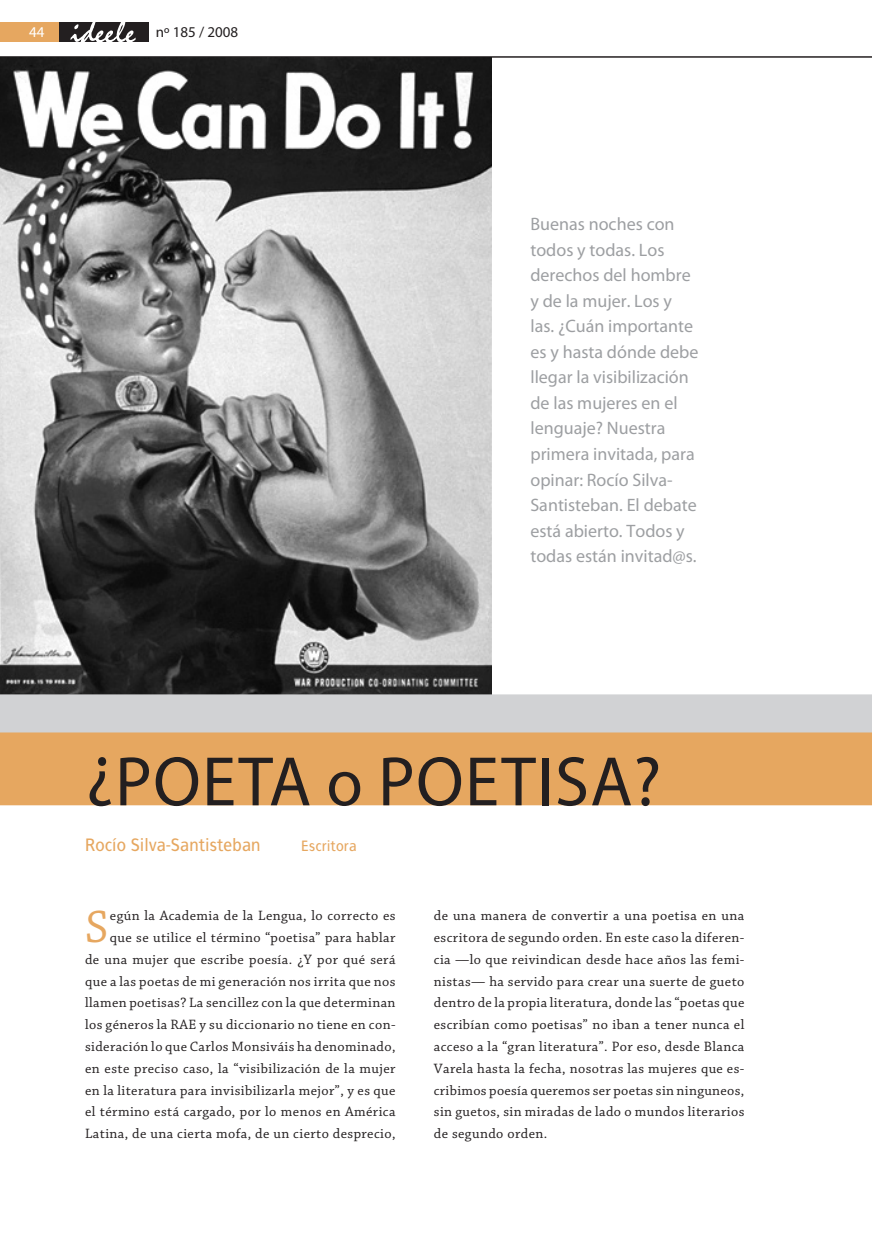
<style>
.page{position:relative;width:872px;height:1234px;background:#fff}
.page>*{position:absolute;margin:0;border:0;box-sizing:border-box;transform-origin:0 0}
.titulo_parte1{font:70.5px "Myriad Pro";letter-spacing:.02em;color:#231f20}
.cuerpo_texto_175{font:47.7px "Chaparral Pro";color:#e6a760}
.primer_parrafo{font:18px/25.5px "Myriad Pro";color:#9d9fa2}
.autor{font:18px "Francophil Sans";letter-spacing:.015em;color:#e6a760}
.t1{font:15px "Myriad Pro";color:#231f20}
.autor-2{font:15px "Francophil Sans";letter-spacing:.025em;color:#e6a760}
.t2{font:15px "Myriad Pro";color:#fff}
.cuerpo_texto_175-2{font:14.25px/21.8px "Chaparral Pro";letter-spacing:.03em;color:#231f20;text-align:right}
.s1{font-size:67.5px}
</style>
<div class="page">
<hr style="left:0;top:57px;width:872px;height:1px;background:#231f20">
<div style="left:58px;top:22px;width:91px;height:19px;background:#231f20"></div>
<div style="left:0;top:22px;width:58px;height:19px;background:#e6a760"></div>
<svg style="left:71px;top:22px;width:65px;height:20px"></svg>
<img style="left:0;top:57px;width:492px;height:637px">
<div style="left:0;top:732px;width:872px;height:73px;background:#e6a760"></div>
<div style="left:0;top:694px;width:872px;height:38px;background:#d1d2d4"></div>
<p class="t2" style="left:29px;top:23px;width:17px">44</p>
<p class="t1" style="left:156px;top:23px;width:84px">nº 185 / 2008</p>
<p class="primer_parrafo" style="left:530px;top:211px;width:169px">Buenas noches con todos y todas. Los derechos del hombre y de la mujer. Los y las. ¿Cuán importante es y hasta dónde debe llegar la visibilización de las mujeres en el lenguaje? Nuestra primera invitada, para opinar: Rocío Silva-<br>Santisteban. El debate está abierto. Todos y todas están invitad@s.</p>
<p class="titulo_parte1" style="left:86px;top:738px;width:577px">¿Poeta <span class="s1">o</span> poetisa?</p>
<p class="autor" style="left:85px;top:834px;width:177px">Rocío Silva-Santisteban</p>
<p class="autor-2" style="left:301px;top:837px;width:57px">Escritora</p>
<p class="cuerpo_texto_175-2" style="left:85px;top:905px;width:312px">egún la Academia de la Lengua, lo correcto es que se utilice el término “poetisa” para hablar<br>de una mujer que escribe poesía. ¿Y por qué será que a las poetas de mi generación nos irrita que nos llamen poetisas? La sencillez con la que determinan los géneros la RAE y su diccionario no tiene en con&shy;sideración lo que Carlos Monsiváis ha denominado, en este preciso caso, la “visibilización de la mujer en la literatura para invisibilizarla mejor”, y es que el término está cargado, por lo menos en América Latina, de una cierta mofa, de un cierto desprecio,</p>
<p class="cuerpo_texto_175" style="left:85px;top:900px;width:25px">S</p>
<p class="cuerpo_texto_175-2" style="left:434px;top:905px;width:312px;text-align:justify">de una manera de convertir a una poetisa en una escritora de segundo orden. En este caso la diferen&shy;cia —lo que reivindican desde hace años las femi&shy;nistas— ha servido para crear una suerte de gueto dentro de la propia literatura, donde las “poetas que escribían como poetisas” no iban a tener nunca el acceso a la “gran literatura”. Por eso, desde Blanca Varela hasta la fecha, nosotras las mujeres que es&shy;cribimos poesía queremos ser poetas sin ninguneos, sin guetos, sin miradas de lado o mundos literarios de segundo orden.</p>
</div>
